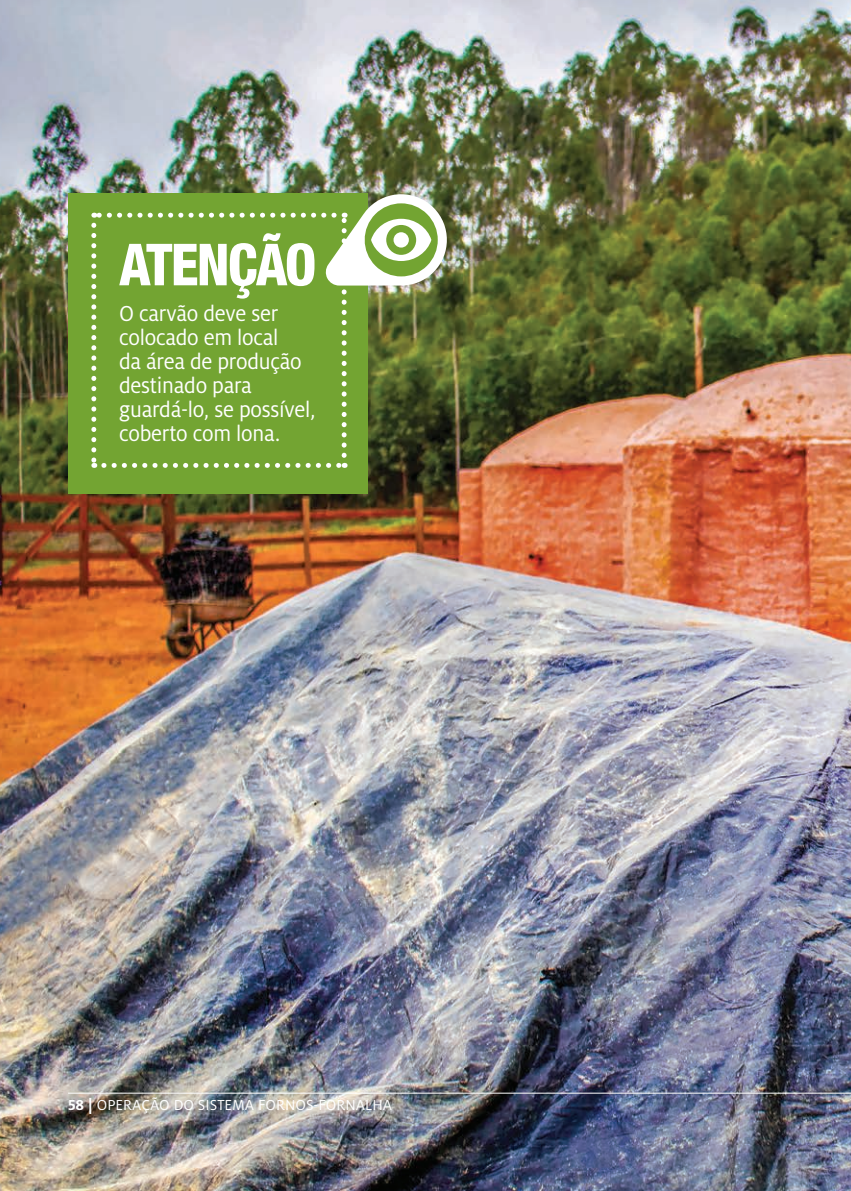
<style>
.page{position:relative;width:851px;height:1191px;background:#fff}
.page>*{position:absolute;margin:0;border:0;box-sizing:border-box;transform-origin:0 0}
.t1{font:800 condensed 58px "Helvetica Neue LT Std";letter-spacing:-.03em;color:#fff;scale:.95 1}
.t2{font:24px/24px "Milo Pro";letter-spacing:-.01em;color:#fff;scale:.95 1}
.t3{font:16px "Milo Pro";color:#fff}
.s1{font-weight:700}
</style>
<div class="page">
<img style="left:0;top:0;width:850px;height:1191px">
<hr style="left:68px;top:1092px;width:782px;height:1px;background:#fff">
<div style="left:68px;top:193px;width:300px;height:300px;background:#73a432"></div>
<svg style="left:91px;top:194px;width:360px;height:274px"></svg>
<div style="left:393px;top:232px;width:16px;height:15px;background:#fff;border-radius:50%"></div>
<h1 class="t1" style="left:119px;top:229px;width:209px">ATENÇÃO</h1>
<p class="t2" style="left:119px;top:301px;width:208px">O carvão deve ser colocado em local<br>da área de produção destinado para guardá-lo, se possível, coberto com lona.</p>
<p class="t3" style="left:68px;top:1096px;width:325px"><span class="s1">58 |</span> OPERAÇÃO DO SISTEMA FORNOS-FORNALHA</p>
</div>
